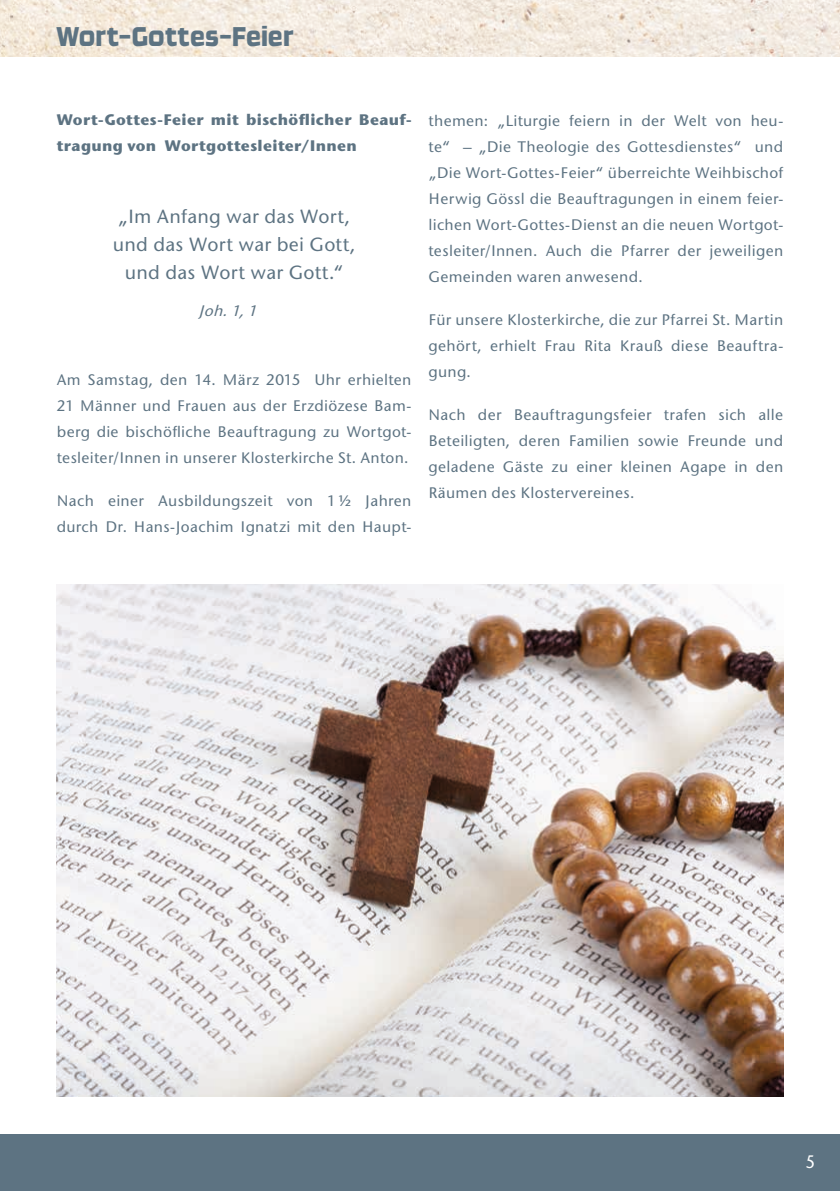
<style>
.page{position:relative;width:840px;height:1191px;background:#fff}
.page>*{position:absolute;margin:0;border:0;box-sizing:border-box;transform-origin:0 0}
.t1{font:32px "Ginger";color:#5d7382;scale:.95 1}
.t2{font:500 20px/28px "Stone Sans Itc T";letter-spacing:.01em;color:#5d7382;text-align:center}
.t3{font:18px "Stone Sans";color:#fff;scale:.9 1}
.t4{font:500 16px/26px "Stone Sans Itc T";letter-spacing:.02em;color:#5d7382;text-align:justify}
.t5{font:700 16px/26px "Stone Sans Itc T";letter-spacing:.025em;color:#5d7382}
.t6{font:italic 500 16px "Stone Sans Itc T";color:#5d7382}
</style>
<div class="page">
<div style="left:0;top:1134px;width:839px;height:57px;background:#5d7382"></div>
<img style="left:0;top:0;width:839px;height:57px">
<img style="left:57px;top:584px;width:725px;height:512px">
<h1 class="t1" style="left:57px;top:20px;width:251px">Wort-Gottes-Feier</h1>
<p class="t5" style="left:57px;top:107px;width:356px">Wort-Gottes-Feier mit bischöflicher Beauf&shy;tragung von Wortgottesleiter/Innen</p>
<p class="t2" style="left:113px;top:202px;width:244px">„Im Anfang war das Wort, und das Wort war bei Gott, und das Wort war Gott.“</p>
<p class="t6" style="left:198px;top:301px;width:64px">Joh.1,1</p>
<p class="t4" style="left:57px;top:366px;width:356px">Am Samstag, den 14. März 2015 Uhr erhielten 21 Männer und Frauen aus der Erzdiözese Bam&shy;berg die bischöfliche Beauftragung zu Wortgot&shy;tesleiter/Innen in unserer Klosterkirche St. Anton.</p>
<p class="t4" style="left:57px;top:487px;width:356px">Nach einer Ausbildungszeit von 1 ½ Jahren durch Dr. Hans-Joachim Ignatzi mit den Haupt-</p>
<p class="t4" style="left:428px;top:107px;width:356px">themen: „Liturgie feiern in der Welt von heu&shy;te“ – „Die Theologie des Gottesdienstes“ und „Die Wort-Gottes-Feier“ überreichte Weihbischof Herwig Gössl die Beauftragungen in einem feier&shy;lichen Wort-Gottes-Dienst an die neuen Wortgot&shy;tesleiter/Innen. Auch die Pfarrer der jeweiligen Gemeinden waren anwesend.</p>
<p class="t4" style="left:428px;top:306px;width:356px">Für unsere Klosterkirche, die zur Pfarrei St. Martin gehört, erhielt Frau Rita Krauß diese Beauftra&shy;gung.</p>
<p class="t4" style="left:428px;top:401px;width:356px">Nach der Beauftragungsfeier trafen sich alle Beteiligten, deren Familien sowie Freunde und geladene Gäste zu einer kleinen Agape in den Räumen des Klostervereines.</p>
<p class="t3" style="left:805px;top:1151px;width:12px">5</p>
</div>
